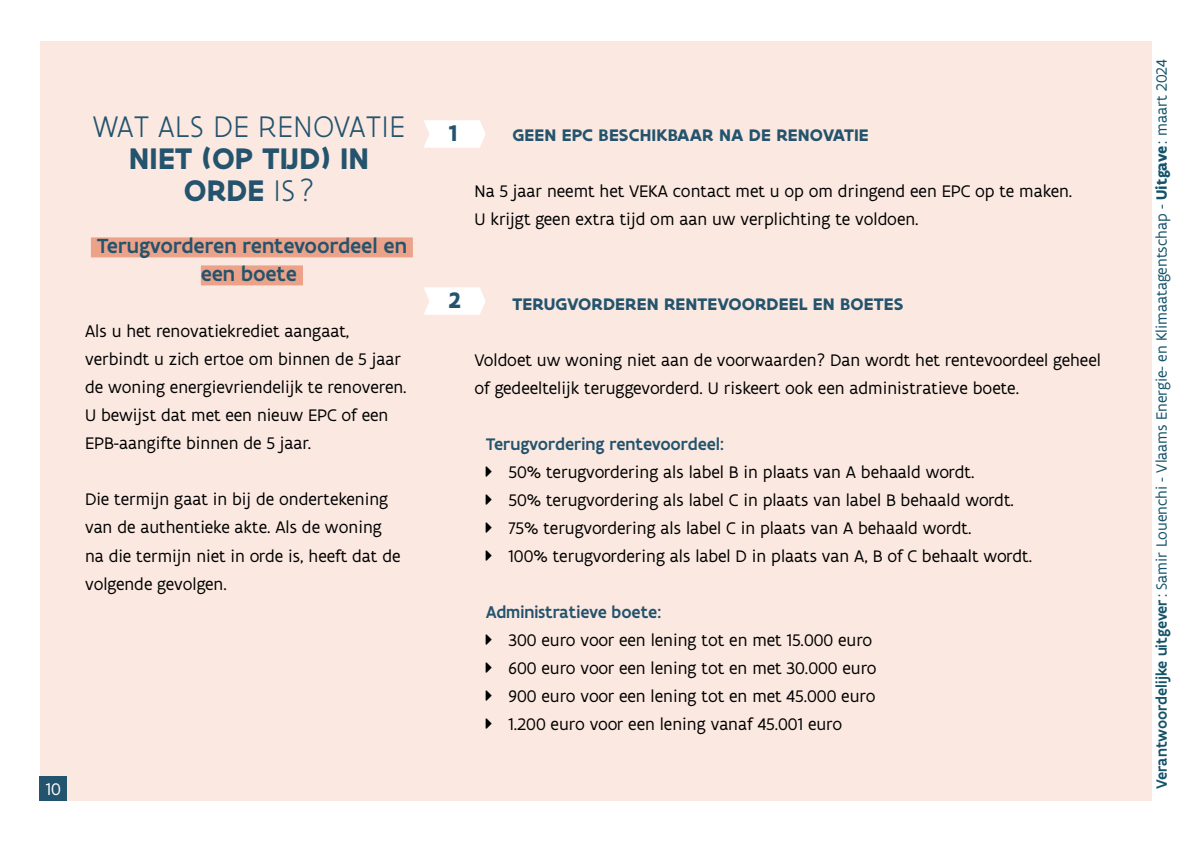
<style>
.page{position:relative;width:1191px;height:842px;background:#fff}
.page>*{position:absolute;margin:0;border:0;box-sizing:border-box;transform-origin:0 0}
.t1{font:700 32px/32px "Flanders Art Sans";letter-spacing:.005em;color:#24536d;text-align:center}
.t2{font:300 32px "Flanders Art Sans";letter-spacing:.005em;color:#24536d}
.t3{font:700 24px "Flanders Art Sans";color:#24536d}
.t4{font:500 22px/28px "Flanders Art Sans";color:#24536d;text-align:center}
.t5{font:18px/28px "Flanders Art Sans";color:#000}
.t6{font:700 18px "Flanders Art Sans";letter-spacing:.005em;color:#24536d}
.t7{font:500 18px "Flanders Art Sans";color:#24536d}
.t8{font:18px "Flanders Art Sans";color:#fff}
.t9{font:16px "Flanders Art Sans";color:#135269}
.s1{font-weight:300}
.s2{font-weight:500}
.s3{font-weight:700}
</style>
<div class="page">
<div style="left:40px;top:41px;width:1111px;height:760px;background:#fbe9e1"></div>
<div style="left:91px;top:237px;width:322px;height:20px;background:#eca288"></div>
<div style="left:201px;top:265px;width:102px;height:20px;background:#eca288"></div>
<svg style="left:424px;top:120px;width:61px;height:28px;background:#fefcfc"></svg>
<svg style="left:424px;top:287px;width:61px;height:28px;background:#fefcfc"></svg>
<div style="left:40px;top:776px;width:27px;height:25px;background:#24536d"></div>
<h1 class="t2" style="left:93px;top:107px;width:314px">WAT ALS DE RENOVATIE</h1>
<h1 class="t1" style="left:129px;top:143px;width:242px">NIET (OP TIJD) IN<br>ORDE <span class="s1">IS ?</span></h1>
<p class="t4" style="left:97px;top:232px;width:312px">Terugvorderen rentevoordeel en een boete</p>
<p class="t5" style="left:85px;top:317px;width:323px">Als u het renovatiekrediet aangaat, verbindt u zich ertoe om binnen de 5 jaar de woning energievriendelijk te renoveren.<br>U bewijst dat met een nieuw EPC of een EPB-aangifte binnen de 5 jaar.</p>
<p class="t5" style="left:85px;top:485px;width:317px">Die termijn gaat in bij de ondertekening van de authentieke akte. Als de woning na die termijn niet in orde is, heeft dat de volgende gevolgen.</p>
<p class="t8" style="left:46px;top:778px;width:17px">10</p>
<h2 class="t3" style="left:448px;top:118px;width:11px">1</h2>
<p class="t6" style="left:512px;top:124px;width:358px">GEEN EPC BESCHIKBAAR NA DE RENOVATIE</p>
<p class="t5" style="left:474px;top:177px;width:599px">Na 5 jaar neemt het VEKA contact met u op om dringend een EPC op te maken.<br>U krijgt geen extra tijd om aan uw verplichting te voldoen.</p>
<h2 class="t3" style="left:448px;top:285px;width:14px">2</h2>
<p class="t6" style="left:512px;top:292px;width:392px">TERUGVORDEREN RENTEVOORDEEL EN BOETES</p>
<p class="t5" style="left:474px;top:345px;width:628px">Voldoet uw woning niet aan de voorwaarden? Dan wordt het rentevoordeel geheel of gedeeltelijk teruggevorderd. U riskeert ook een administratieve boete.</p>
<p class="t7" style="left:486px;top:432px;width:240px">Terugvordering rentevoordeel:</p>
<p class="t5" style="left:508px;top:457px;width:525px">50% terugvordering als label B in plaats van A behaald wordt.<br>50% terugvordering als label C in plaats van label B behaald wordt.<br>75% terugvordering als label C in plaats van A behaald wordt.<br>100% terugvordering als label D in plaats van A, B of C behaalt wordt.</p>
<p class="t7" style="left:486px;top:600px;width:177px">Administratieve boete:</p>
<p class="t5" style="left:508px;top:625px;width:370px">300 euro voor een lening tot en met 15.000 euro 600 euro voor een lening tot en met 30.000 euro 900 euro voor een lening tot en met 45.000 euro 1.200 euro voor een lening vanaf 45.001 euro</p>
<p class="t9" style="left:1151px;top:789px;width:731px;rotate:-90deg"><span class="s2">Verantwoordelijke uitgever</span> : Samir Louenchi - Vlaams Energie- en Klimaatagentschap - <span class="s3">Uitgave</span>: maart 2024</p>
</div>
